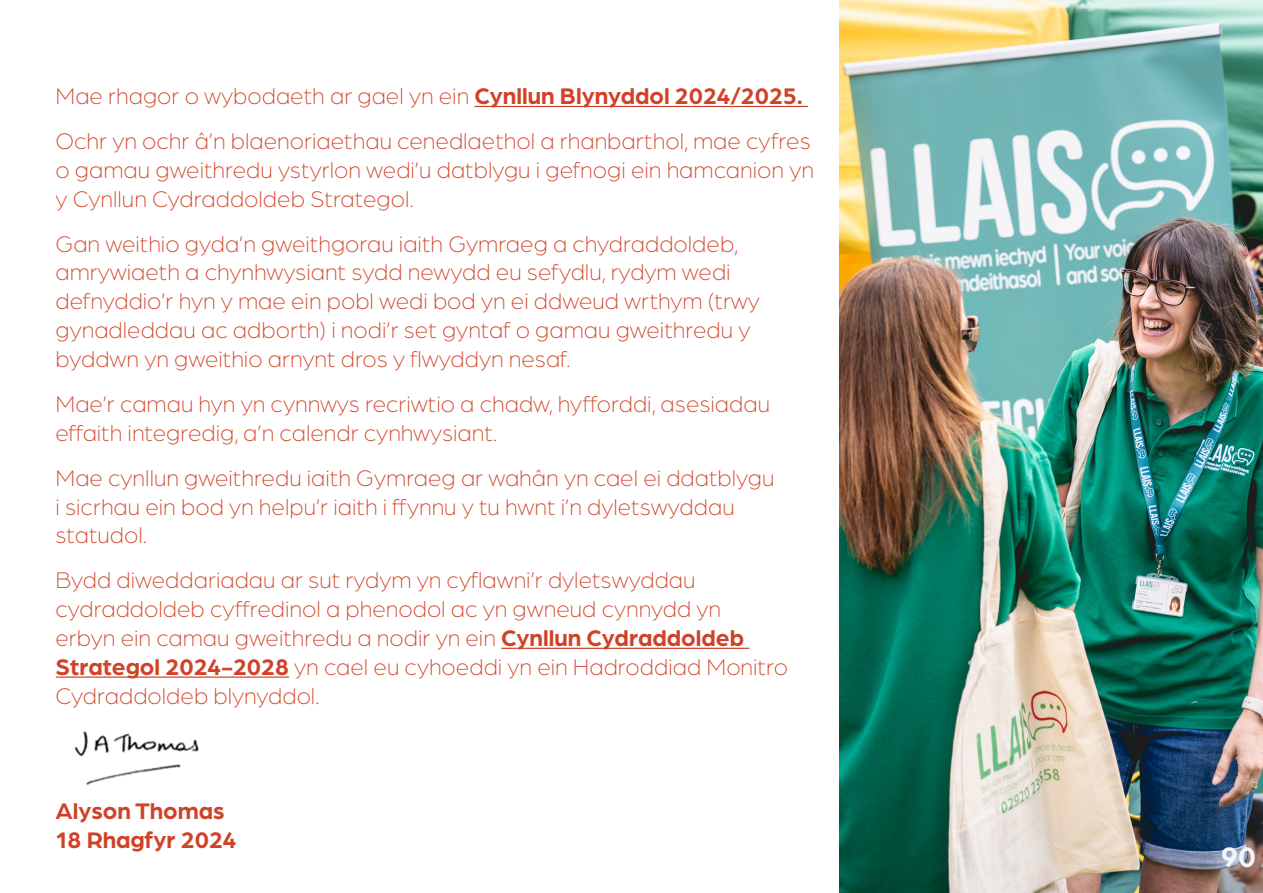
<style>
.page{position:relative;width:1263px;height:893px;background:#fff}
.page>*{position:absolute;margin:0;border:0;box-sizing:border-box;transform-origin:0 0}
.t1{font:700 30px "Arboria";color:#f1f6f6}
.t2{font:300 24px/28.8px "Arboria";color:#d04227}
.t3{font:700 24px "Arboria";color:#d04227}
.s1{font-weight:700}
</style>
<div class="page">
<hr style="left:474px;top:106px;width:334px;height:1px;background:#d04227">
<hr style="left:501px;top:648px;width:248px;height:1px;background:#d04227">
<hr style="left:56px;top:676px;width:233px;height:2px;background:#d04227">
<img style="left:840px;top:0;width:423px;height:893px">
<img style="left:74px;top:731px;width:125px;height:54px">
<p class="t2" style="left:56px;top:73px;width:757px;line-height:45px">Mae rhagor o wybodaeth ar gael yn ein <span class="s1">Cynllun Blynyddol 2024/2025.<br></span>Ochr yn ochr â’n blaenoriaethau cenedlaethol a rhanbarthol, mae cyfres</p>
<p class="t2" style="left:56px;top:155px;width:760px">o gamau gweithredu ystyrlon wedi’u datblygu i gefnogi ein hamcanion yn y Cynllun Cydraddoldeb Strategol.</p>
<p class="t2" style="left:56px;top:229px;width:706px">Gan weithio gyda’n gweithgorau iaith Gymraeg a chydraddoldeb, amrywiaeth a chynhwysiant sydd newydd eu sefydlu, rydym wedi defnyddio’r hyn y mae ein pobl wedi bod yn ei ddweud wrthym (trwy gynadleddau ac adborth) i nodi’r set gyntaf o gamau gweithredu y byddwn yn gweithio arnynt dros y flwyddyn nesaf.</p>
<p class="t2" style="left:56px;top:389px;width:716px">Mae’r camau hyn yn cynnwys recriwtio a chadw, hyfforddi, asesiadau effaith integredig, a’n calendr cynhwysiant.</p>
<p class="t2" style="left:56px;top:463px;width:720px">Mae cynllun gweithredu iaith Gymraeg ar wahân yn cael ei ddatblygu i sicrhau ein bod yn helpu’r iaith i ffynnu y tu hwnt i’n dyletswyddau statudol.</p>
<p class="t2" style="left:56px;top:565px;width:734px">Bydd diweddariadau ar sut rydym yn cyflawni’r dyletswyddau cydraddoldeb cyffredinol a phenodol ac yn gwneud cynnydd yn<br>erbyn ein camau gweithredu a nodir yn ein <span class="s1">Cynllun Cydraddoldeb Strategol 2024-2028</span> yn cael eu cyhoeddi yn ein Hadroddiad Monitro Cydraddoldeb blynyddol.</p>
<p class="t3" style="left:56px;top:794px;width:171px">Alyson Thomas</p>
<p class="t3" style="left:56px;top:823px;width:183px">18 Rhagfyr 2024</p>
<p class="t1" style="left:1221px;top:836px;width:37px">90</p>
</div>
